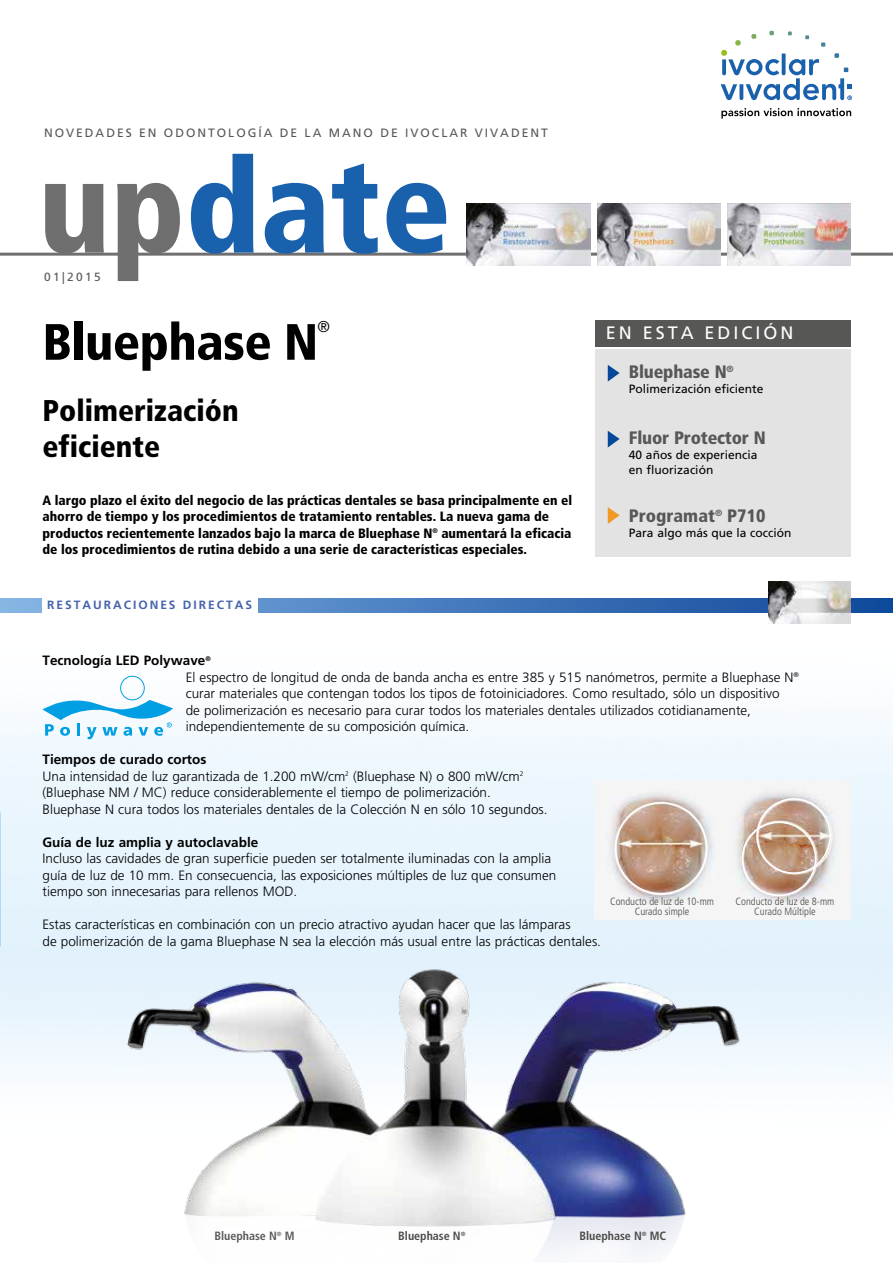
<style>
.page{position:relative;width:893px;height:1263px;background:#fff}
.page>*{position:absolute;margin:0;border:0;box-sizing:border-box;transform-origin:0 0}
.t1{font:900 condensed 131.7px "Frutiger";color:#1961ac}
.t2{font:900 condensed 51px "Frutiger";letter-spacing:-.01em;color:#000}
.t3{font:900 condensed 30px/36px "Frutiger";color:#000}
.t4{font:900 condensed 18px "Frutiger";letter-spacing:-.01em;color:#575756}
.t5{font:18px "Frutiger";letter-spacing:.165em;color:#fff}
.t6{font:300 15.6px "Frutiger";color:#000}
.t7{font:300 13.5px/16.5px "Frutiger";color:#000}
.t8{font:900 condensed 13.5px/16.5px "Frutiger";color:#000}
.t9{font:700 13.5px "Frutiger";color:#000}
.t10{font:12.15px "Frutiger";letter-spacing:.165em;color:#575756}
.t11{font:12px/15px "Frutiger";color:#000}
.t12{font:700 condensed 12px "Frutiger";color:#4a4a49}
.t13{font:700 12px "Frutiger";letter-spacing:.165em;color:#4664ac}
.t14{font:11.85px "Frutiger";letter-spacing:.2em;color:#575756}
.t15{font:300 condensed 10.5px/10.5px "Frutiger";color:#4a4a49;text-align:center}
.s1{color:#706f6f}
.s2{font-weight:700}
</style>
<div class="page">
<img style="left:0;top:675px;width:893px;height:397px">
<hr style="left:0;top:253px;width:893px;height:3px;background:#706f6f">
<svg style="left:721px;top:31px;width:131px;height:69px"></svg>
<svg style="left:721px;top:108px;width:130px;height:11px"></svg>
<img style="left:467px;top:203px;width:123px;height:62px">
<img style="left:597px;top:203px;width:123px;height:62px">
<img style="left:727px;top:203px;width:123px;height:62px">
<div style="left:121px;top:676px;width:23px;height:24px;border:1px solid #009fe3;border-radius:50%"></div>
<svg style="left:43px;top:699px;width:130px;height:40px"></svg>
<div style="left:595px;top:349px;width:255px;height:208px;background:#e3e3e3"></div>
<svg style="left:608px;top:365px;width:12px;height:17px"></svg>
<svg style="left:608px;top:507px;width:12px;height:17px"></svg>
<div style="left:595px;top:320px;width:255px;height:27px;background:#575756"></div>
<svg style="left:0;top:598px;width:893px;height:14px;background:#4176b9"></svg>
<div style="left:43px;top:596px;width:215px;height:22px;background:#fff"></div>
<img style="left:768px;top:582px;width:82px;height:41px">
<svg style="left:608px;top:431px;width:12px;height:16px"></svg>
<hr style="left:0;top:812px;width:1px;height:213px;background:#fff">
<hr style="left:0;top:1070px;width:1px;height:193px;background:#fff">
<img style="left:74px;top:850px;width:707px;height:405px">
<img style="left:594px;top:781px;width:256px;height:139px">
<div style="left:615px;top:802px;width:92px;height:92px;border:2px solid #fff;border-radius:50%"></div>
<div style="left:756px;top:798px;width:75px;height:76px;border:2px solid #fff;border-radius:50%"></div>
<div style="left:742px;top:821px;width:74px;height:75px;border:2px solid #fff;border-radius:50%"></div>
<p class="t10" style="left:44px;top:125px;width:505px">NOVEDADES EN ODONTOLOGÍA DE LA MANO DE IVOCLAR VIVADENT</p>
<h1 class="t1" style="left:38px;top:128px;width:415px"><span class="s1">up</span>date</h1>
<p class="t14" style="left:44px;top:270px;width:58px">01|2015</p>
<h2 class="t2" style="left:43px;top:311px;width:277px">Bluephase N</h2>
<p class="t6" style="left:318px;top:318px;width:14px">®</p>
<h3 class="t3" style="left:43px;top:392px;width:198px">Polimerización eficiente</h3>
<p class="t8" style="left:43px;top:492px;width:531px">A largo plazo el éxito del negocio de las prácticas dentales se basa principalmente en el ahorro de tiempo y los procedimientos de tratamiento rentables. La nueva gama de productos recientemente lanzados bajo la marca de Bluephase N<sup>®</sup> aumentará la eficacia de los procedimientos de rutina debido a una serie de características especiales.</p>
<p class="t13" style="left:47px;top:597px;width:206px">RESTAURACIONES DIRECTAS</p>
<h3 class="t5" style="left:606px;top:322px;width:189px">EN ESTA EDICIÓN</h3>
<h3 class="t4" style="left:629px;top:361px;width:106px">Bluephase N<sup>®</sup></h3>
<p class="t11" style="left:629px;top:382px;width:136px">Polimerización eficiente</p>
<h3 class="t4" style="left:629px;top:427px;width:138px">Fluor Protector N</h3>
<p class="t11" style="left:629px;top:448px;width:130px">40 años de experiencia en fluorización</p>
<h3 class="t4" style="left:629px;top:505px;width:138px">Programat<sup>®</sup> P710</h3>
<p class="t11" style="left:629px;top:525px;width:164px">Para algo más que la cocción</p>
<p class="t7" style="left:186px;top:652px;width:615px;text-indent:-143px"><span class="s2">Tecnología LED Polywave</span><sup>®<br></sup>El espectro de longitud de onda de banda ancha es entre 385 y 515 nanómetros, permite a Bluephase N<sup>® </sup>curar materiales que contengan todos los tipos de fotoiniciadores. Como resultado, sólo un dispositivo<br>de polimerización es necesario para curar todos los materiales dentales utilizados cotidianamente, independientemente de su composición química.</p>
<p class="t7" style="left:43px;top:751px;width:506px"><span class="s2">Tiempos de curado cortos<br></span>Una intensidad de luz garantizada de 1.200 mW/cm<sup>2</sup> (Bluephase N) o 800 mW/cm<sup>2 </sup>(Bluephase NM / MC) reduce considerablemente el tiempo de polimerización.<br>Bluephase N cura todos los materiales dentales de la Colección N en sólo 10 segundos.</p>
<p class="t9" style="left:43px;top:834px;width:217px">Guía de luz amplia y autoclavable</p>
<p class="t7" style="left:43px;top:850px;width:515px">Incluso las cavidades de gran superficie pueden ser totalmente iluminadas con la amplia guía de luz de 10 mm. En consecuencia, las exposiciones múltiples de luz que consumen tiempo son innecesarias para rellenos MOD.</p>
<p class="t7" style="left:43px;top:916px;width:560px">Estas características en combinación con un precio atractivo ayudan hacer que las lámparas<br>de polimerización de la gama Bluephase N sea la elección más usual entre las prácticas dentales.</p>
<p class="t15" style="left:610px;top:896px;width:106px">Conducto de luz de 10-mm<br>Curado simple</p>
<p class="t15" style="left:735px;top:896px;width:100px">Conducto de luz de 8-mm<br>Curado Múltiple</p>
<p class="t12" style="left:214px;top:1229px;width:82px">Bluephase N<sup>®</sup> M</p>
<p class="t12" style="left:398px;top:1229px;width:69px">Bluephase N<sup>®</sup></p>
<p class="t12" style="left:579px;top:1229px;width:88px">Bluephase N<sup>®</sup> MC</p>
</div>
